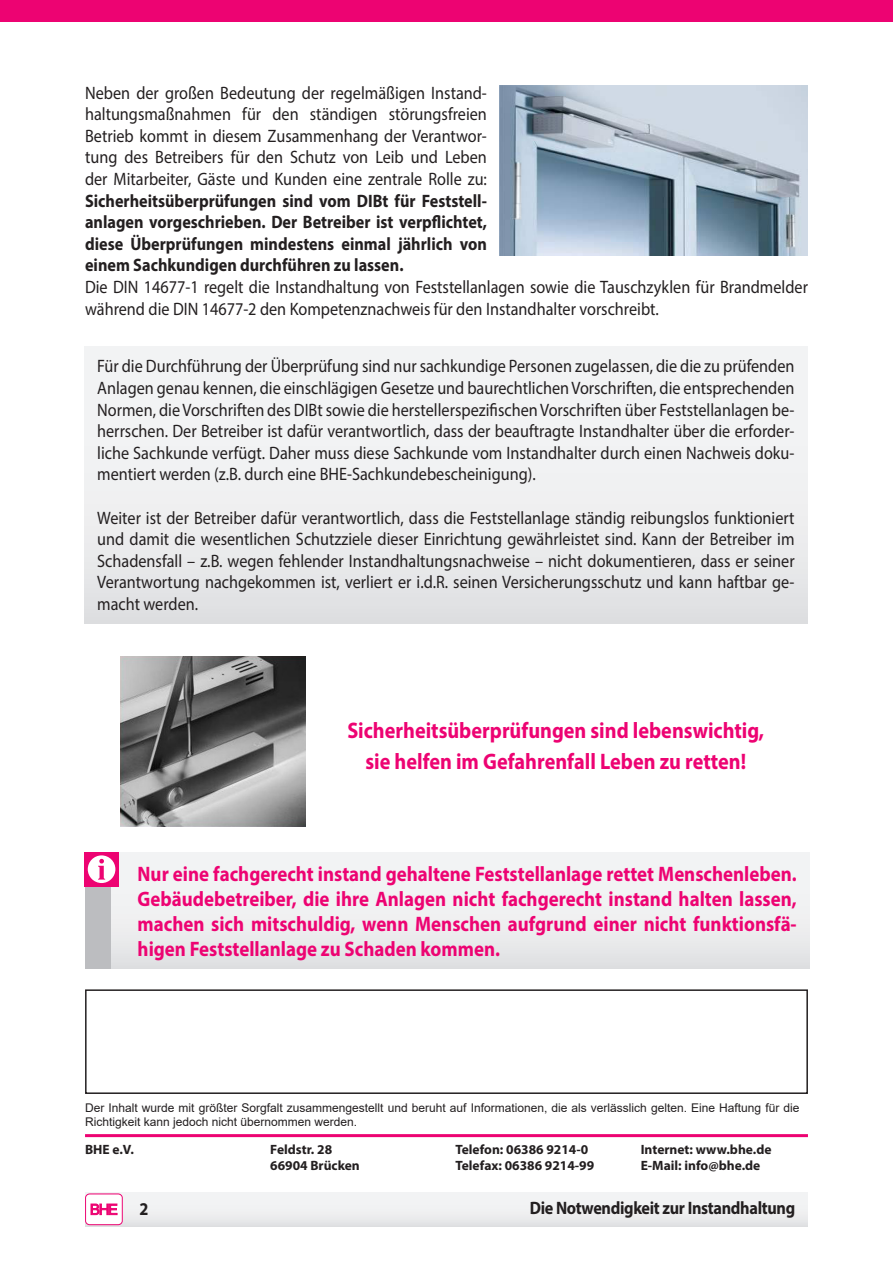
<style>
.page{position:relative;width:893px;height:1263px;background:#fff}
.page>*{position:absolute;margin:0;border:0;box-sizing:border-box;transform-origin:0 0}
.t1{font:700 22.5px/31.2px "Myriad Pro";color:#ed0372;text-align:center;scale:.9 1}
.t2{font:700 21px/25.2px "Myriad Pro";color:#ed0372;text-align:justify;scale:.9 1}
.t3{font:18px/21.6px "Myriad Pro";color:#231f20;text-align:justify;scale:.9 1}
.t4{font:700 18px/21.6px "Myriad Pro";color:#231f20;text-align:justify;scale:.9 1}
.t5{font:700 18px "Myriad Pro";letter-spacing:-.02em;color:#231f20;scale:.9 1}
.t6{font:700 13.5px/16.2px "Myriad Pro";color:#231f20}
.t7{font:12px/14.4px "Arial";color:#231f20}
</style>
<div class="page">
<div style="left:85px;top:1192px;width:723px;height:35px;background:linear-gradient(to right,#eeeef0,#eeeff0)"></div>
<div style="left:0;top:0;width:893px;height:21px;background:#ed0372"></div>
<div style="left:86px;top:1194px;width:36px;height:31px;background:#fff;border-radius:4px"></div>
<div style="left:85px;top:1193px;width:38px;height:32px;border:1px solid #ed0372;border-radius:4px"></div>
<svg style="left:91px;top:1204px;width:26px;height:11px"></svg>
<div style="left:85px;top:989px;width:723px;height:105px;border:2px solid #231f20"></div>
<hr style="left:85px;top:1134px;width:723px;height:3px;background:#ed0372">
<div style="left:87px;top:852px;width:722px;height:117px;background:linear-gradient(to bottom,#f7f8f8,#e4e4e6)"></div>
<div style="left:86px;top:885px;width:25px;height:83px;background:#bcbdc0"></div>
<div style="left:84px;top:852px;width:34px;height:34px;background:#ed0372"></div>
<div style="left:88px;top:855px;width:27px;height:28px;background:#fff;border-radius:50%"></div>
<svg style="left:98px;top:859px;width:7px;height:20px"></svg>
<img style="left:500px;top:86px;width:308px;height:170px">
<img style="left:120px;top:656px;width:186px;height:170px">
<div style="left:84px;top:346px;width:723px;height:278px;background:linear-gradient(to bottom,#f7f8f8,#e4e4e6)"></div>
<p class="t3" style="left:85px;top:81px;width:448px">Neben der großen Bedeutung der regelmäßigen Instand&shy;haltungsmaßnahmen für den ständigen störungsfreien Betrieb kommt in diesem Zusammenhang der Verantwor&shy;tung des Betreibers für den Schutz von Leib und Leben der Mitarbeiter, Gäste und Kunden eine zentrale Rolle zu:</p>
<p class="t4" style="left:85px;top:189px;width:448px">Sicherheitsüberprüfungen sind vom DIBt für Feststell&shy;anlagen vorgeschrieben. Der Betreiber ist verpflichtet, diese Überprüfungen mindestens einmal jährlich von einem Sachkundigen durchführen zu lassen.</p>
<p class="t3" style="left:85px;top:276px;width:805px">Die DIN 14677-1 regelt die Instandhaltung von Feststellanlagen sowie die Tauschzyklen für Brandmelder während die DIN 14677-2 den Kompetenznachweis für den Instandhalter vorschreibt.</p>
<p class="t3" style="left:97px;top:355px;width:776px">Für die Durchführung der Überprüfung sind nur sachkundige Personen zugelassen, die die zu prüfenden Anlagen genau kennen, die einschlägigen Gesetze und baurechtlichen Vorschriften, die entsprechenden Normen, die Vorschriften des DIBt sowie die herstellerspezifischen Vorschriften über Feststellanlagen be&shy;herrschen. Der Betreiber ist dafür verantwortlich, dass der beauftragte Instandhalter über die erforder&shy;liche Sachkunde verfügt. Daher muss diese Sachkunde vom Instandhalter durch einen Nachweis doku&shy;mentiert werden (z.B. durch eine BHE-Sachkundebescheinigung).</p>
<p class="t3" style="left:97px;top:506px;width:776px">Weiter ist der Betreiber dafür verantwortlich, dass die Feststellanlage ständig reibungslos funktioniert und damit die wesentlichen Schutzziele dieser Einrichtung gewährleistet sind. Kann der Betreiber im Schadensfall – z.B. wegen fehlender Instandhaltungsnachweise – nicht dokumentieren, dass er seiner Verantwortung nachgekommen ist, verliert er i.d.R. seinen Versicherungsschutz und kann haftbar ge&shy;macht werden.</p>
<p class="t1" style="left:347px;top:714px;width:465px">Sicherheitsüberprüfungen sind lebenswichtig, sie helfen im Gefahrenfall Leben zu retten!</p>
<p class="t2" style="left:138px;top:860px;width:734px">Nur eine fachgerecht instand gehaltene Feststellanlage rettet Menschenleben.<br>Gebäudebetreiber, die ihre Anlagen nicht fachgerecht instand halten lassen, machen sich mitschuldig, wenn Menschen aufgrund einer nicht funktionsfä&shy;higen Feststellanlage zu Schaden kommen.</p>
<p class="t7" style="left:85px;top:1100px;width:716px">Der Inhalt wurde mit größter Sorgfalt zusammengestellt und beruht auf Informationen, die als verlässlich gelten. Eine Haftung für die<br>Richtigkeit kann jedoch nicht übernommen werden.</p>
<p class="t6" style="left:85px;top:1141px;width:50px">BHE e.V.</p>
<p class="t6" style="left:270px;top:1141px;width:91px">Feldstr. 28<br>66904 Brücken</p>
<p class="t6" style="left:455px;top:1141px;width:140px">Telefon: 06386 9214-0<br>Telefax: 06386 9214-99</p>
<p class="t6" style="left:641px;top:1141px;width:132px">Internet: www.bhe.de<br>E-Mail: info@bhe.de</p>
<p class="t4" style="left:140px;top:1197px;width:11px">2</p>
<p class="t5" style="left:530px;top:1196px;width:296px">Die Notwendigkeit zur Instandhaltung</p>
</div>
